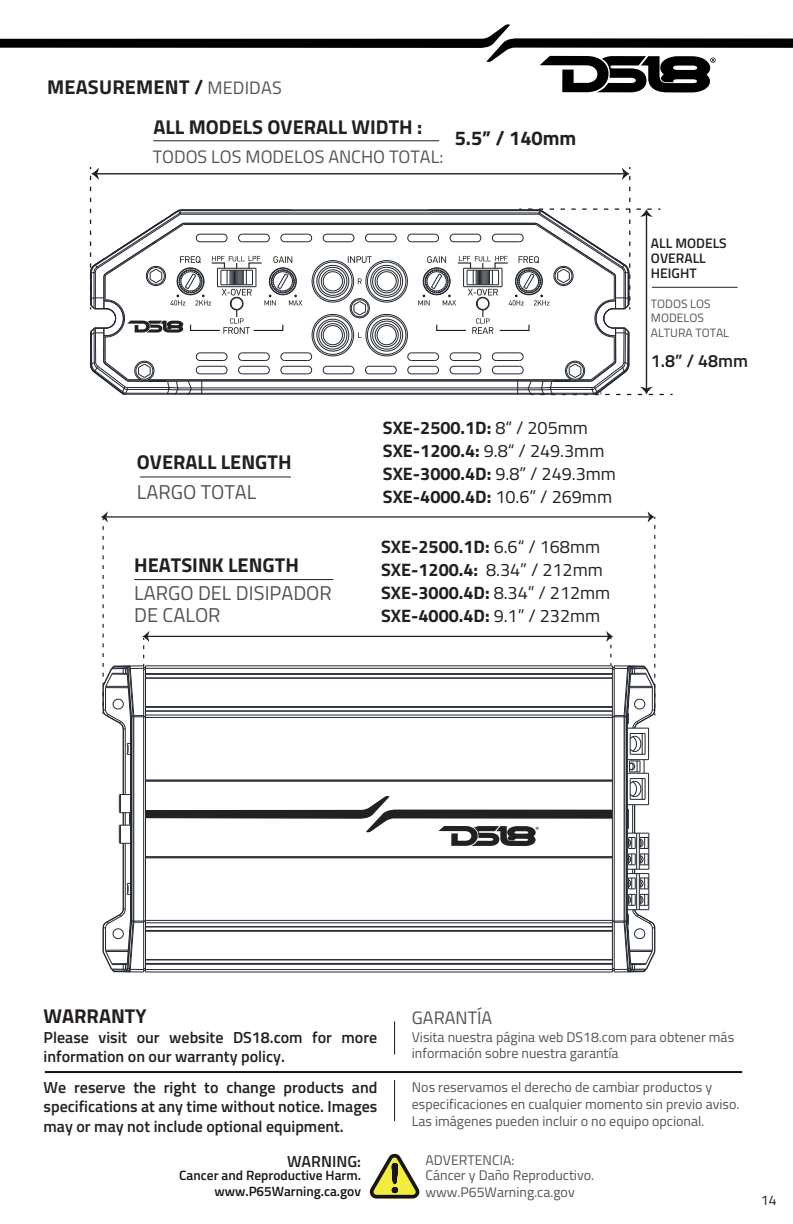
<style>
.page{position:relative;width:793px;height:1224px;background:#fff}
.page>*{position:absolute;margin:0;border:0;box-sizing:border-box;transform-origin:0 0}
.t1{font:700 20px "Titillium Web";color:#231f20}
.t2{font:20px/22px "Titillium Web";color:#505457}
.t3{font:700 18px/23px "Titillium Web";color:#231f20}
.t4{font:18px "Titillium Web";color:#505457}
.t5{font:600 17.8px "Titillium Web";color:#231f20}
.t6{font:600 16px/19.2px "Titillium Web";color:#231f20;text-align:justify}
.t7{font:14px/16.8px "Titillium Web";color:#505457}
.t8{font:14px/15px "Titillium Web";color:#515457}
.t9{font:14px "Titillium Web";color:#231f20}
.t10{font:600 13.8px/15px "Titillium Web";color:#231f20}
.t11{font:600 13.4px/16.2px "Titillium Web";color:#18151a;text-align:right}
.t12{font:12px/15px "Titillium Web";color:#505457}
.s1{font-weight:400;font-size:18px;color:#505457}
.s2{font-weight:400}
</style>
<div class="page">
<hr style="left:153px;top:140px;width:286px;height:1px;background:#231f20">
<hr style="left:45px;top:1071px;width:697px;height:2px;background:#111416">
<hr style="left:394px;top:1021px;width:1px;height:33px;background:#111416">
<hr style="left:394px;top:1080px;width:1px;height:41px;background:#111416">
<svg style="left:369px;top:1154px;width:50px;height:44px"></svg>
<hr style="left:651px;top:287px;width:86px;height:1px;background:#231f20">
<svg style="left:90px;top:167px;width:582px;height:228px"></svg>
<svg style="left:101px;top:511px;width:554px;height:462px"></svg>
<hr style="left:134px;top:579px;width:199px;height:1px;background:#231f20">
<hr style="left:140px;top:476px;width:151px;height:1px;background:#231f20">
<svg style="left:0;top:24px;width:792px;height:68px"></svg>
<h1 class="t1" style="left:47px;top:72px;width:236px">MEASUREMENT / <span class="s1">MEDIDAS</span></h1>
<h1 class="t1" style="left:153px;top:112px;width:270px">ALL MODELS OVERALL WIDTH :</h1>
<p class="t4" style="left:153px;top:144px;width:292px">TODOS LOS MODELOS ANCHO TOTAL:</p>
<h1 class="t1" style="left:454px;top:123px;width:123px">5.5” / 140mm</h1>
<h1 class="t1" style="left:137px;top:447px;width:156px">OVERALL LENGTH</h1>
<h1 class="t2" style="left:137px;top:480px;width:121px">LARGO TOTAL</h1>
<h1 class="t1" style="left:134px;top:550px;width:166px">HEATSINK LENGTH</h1>
<h1 class="t2" style="left:134px;top:581px;width:199px">LARGO DEL DISIPADOR<br>DE CALOR</h1>
<p class="t3" style="left:383px;top:416px;width:234px">SXE-2500.1D: <span class="s2">8“ / 205mm<br></span>SXE-1200.4: <span class="s2">9.8“ / 249.3mm<br></span>SXE-3000.4D: <span class="s2">9.8” / 249.3mm<br></span>SXE-4000.4D: <span class="s2">10.6” / 269mm</span></p>
<p class="t3" style="left:381px;top:535px;width:230px">SXE-2500.1D: <span class="s2">6.6“ / 168mm<br></span>SXE-1200.4: <span class="s2">8.34” / 212mm<br></span>SXE-3000.4D: <span class="s2">8.34” / 212mm<br></span>SXE-4000.4D: <span class="s2">9.1” / 232mm</span></p>
<p class="t10" style="left:650px;top:235px;width:77px">ALL MODELS<br>OVERALL<br>HEIGHT</p>
<p class="t12" style="left:650px;top:295px;width:80px">TODOS LOS<br>MODELOS<br>ALTURA TOTAL</p>
<p class="t5" style="left:650px;top:348px;width:99px">1.8” / 48mm</p>
<h1 class="t1" style="left:44px;top:1001px;width:105px">WARRANTY</h1>
<p class="t4" style="left:411px;top:1005px;width:82px">GARANTÍA</p>
<p class="t6" style="left:44px;top:1027px;width:335px">Please visit our website DS18.com for more information on our warranty policy.</p>
<p class="t7" style="left:411px;top:1028px;width:324px">Visita nuestra página web DS18.com para obtener más información sobre nuestra garantía</p>
<p class="t6" style="left:44px;top:1077px;width:335px">We reserve the right to change products and specifications at any time without notice. Images may or may not include optional equipment.</p>
<p class="t6" style="left:287px;top:1151px;width:75px">WARNING:</p>
<p class="t11" style="left:179px;top:1167px;width:183px">Cancer and Reproductive Harm. www.P65Warning.ca.gov</p>
<p class="t7" style="left:411px;top:1078px;width:329px">Nos reservamos el derecho de cambiar productos y especificaciones en cualquier momento sin previo aviso.<br>Las imágenes pueden incluir o no equipo opcional.</p>
<p class="t8" style="left:425px;top:1152px;width:170px">ADVERTENCIA:<br>Cáncer y Daño Reproductivo.</p>
<p class="t8" style="left:425px;top:1184px;width:151px">www.P65Warning.ca.gov</p>
<p class="t9" style="left:760px;top:1190px;width:17px">14</p>
</div>
